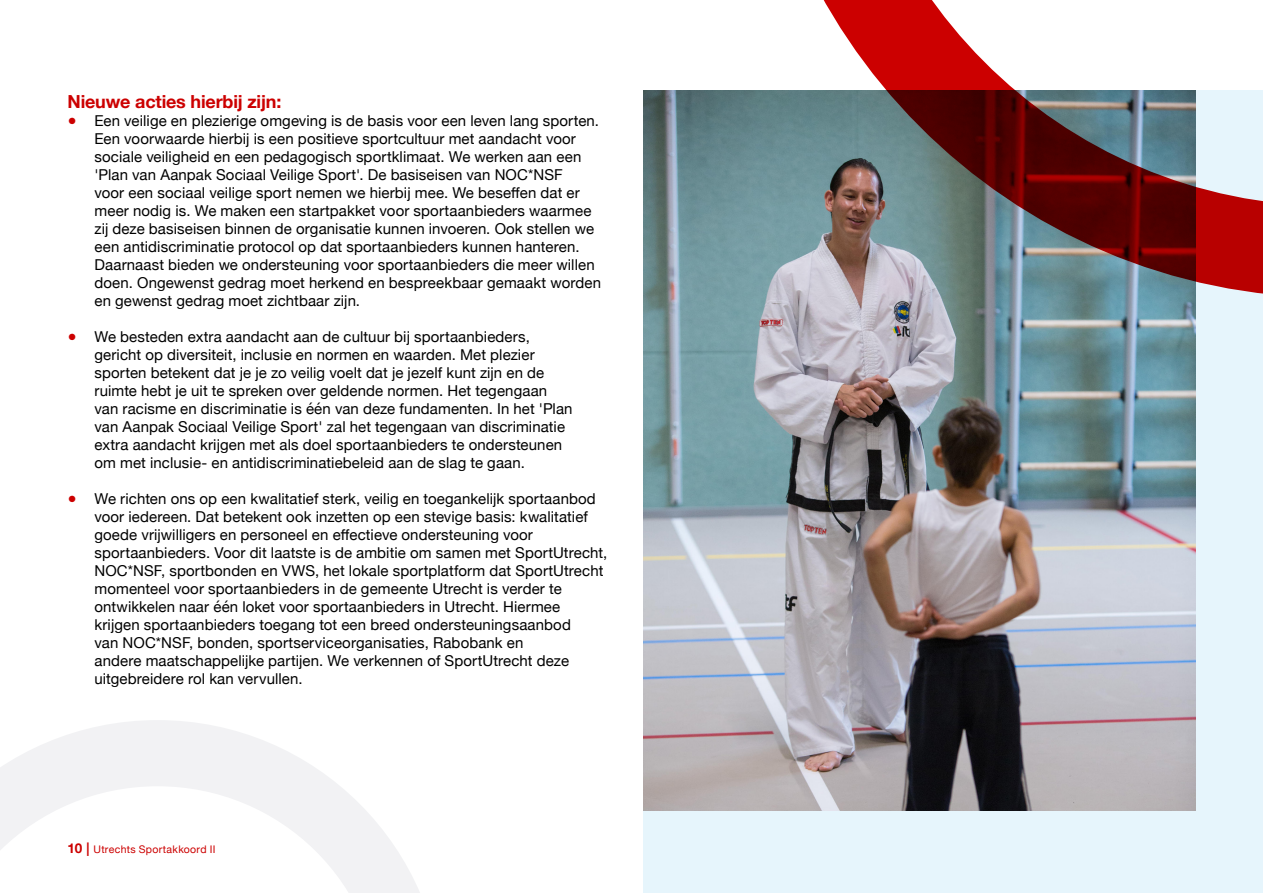
<style>
.page{position:relative;width:1263px;height:893px;background:#fff}
.page>*{position:absolute;margin:0;border:0;box-sizing:border-box;transform-origin:0 0}
.t1{font:700 18px "Helvetica Neue";letter-spacing:-.01em;color:#c00}
.t2{font:15px/18px "Helvetica Neue";letter-spacing:.005em;color:#000}
.t3{font:10.5px "Helvetica Neue";letter-spacing:.03em;color:#c00}
.s1{font-weight:700;color:#c00}
.s2{font-weight:700;font-size:13.5px}
</style>
<div class="page">
<svg style="left:0;top:720px;width:420px;height:173px;fill:#f2f2f4"></svg>
<svg style="left:0;top:786px;width:380px;height:107px"></svg>
<div style="left:643px;top:90px;width:620px;height:803px;background:#e6f5fc"></div>
<img style="left:643px;top:90px;width:552px;height:720px">
<svg style="left:748px;top:0;width:515px;height:298px"></svg>
<h3 class="t1" style="left:68px;top:87px;width:215px">Nieuwe acties hierbij zijn:</h3>
<p class="t2" style="left:94px;top:113px;width:508px;text-indent:-27px"><span class="s1">●</span> Een veilige en plezierige omgeving is de basis voor een leven lang sporten.<br>Een voorwaarde hierbij is een positieve sportcultuur met aandacht voor sociale veiligheid en een pedagogisch sportklimaat. We werken aan een 'Plan van Aanpak Sociaal Veilige Sport'. De basiseisen van NOC*NSF<br>voor een sociaal veilige sport nemen we hierbij mee. We beseffen dat er meer nodig is. We maken een startpakket voor sportaanbieders waarmee zij deze basiseisen binnen de organisatie kunnen invoeren. Ook stellen we een antidiscriminatie protocol op dat sportaanbieders kunnen hanteren.<br>Daarnaast bieden we ondersteuning voor sportaanbieders die meer willen doen. Ongewenst gedrag moet herkend en bespreekbaar gemaakt worden en gewenst gedrag moet zichtbaar zijn.</p>
<p class="t2" style="left:94px;top:329px;width:480px;text-indent:-27px"><span class="s1">●</span> We besteden extra aandacht aan de cultuur bij sportaanbieders, gericht op diversiteit, inclusie en normen en waarden. Met plezier sporten betekent dat je je zo veilig voelt dat je jezelf kunt zijn en de ruimte hebt je uit te spreken over geldende normen. Het tegengaan van racisme en discriminatie is één van deze fundamenten. In het 'Plan van Aanpak Sociaal Veilige Sport' zal het tegengaan van discriminatie extra aandacht krijgen met als doel sportaanbieders te ondersteunen om met inclusie- en antidiscriminatiebeleid aan de slag te gaan.</p>
<p class="t2" style="left:94px;top:491px;width:514px;text-indent:-27px"><span class="s1">●</span> We richten ons op een kwalitatief sterk, veilig en toegankelijk sportaanbod voor iedereen. Dat betekent ook inzetten op een stevige basis: kwalitatief goede vrijwilligers en personeel en effectieve ondersteuning voor sportaanbieders. Voor dit laatste is de ambitie om samen met SportUtrecht, NOC*NSF, sportbonden en VWS, het lokale sportplatform dat SportUtrecht momenteel voor sportaanbieders in de gemeente Utrecht is verder te ontwikkelen naar één loket voor sportaanbieders in Utrecht. Hiermee krijgen sportaanbieders toegang tot een breed ondersteuningsaanbod<br>van NOC*NSF, bonden, sportserviceorganisaties, Rabobank en<br>andere maatschappelijke partijen. We verkennen of SportUtrecht deze uitgebreidere rol kan vervullen.</p>
<p class="t3" style="left:68px;top:841px;width:149px"><span class="s2">10 |</span> Utrechts Sportakkoord II</p>
</div>
